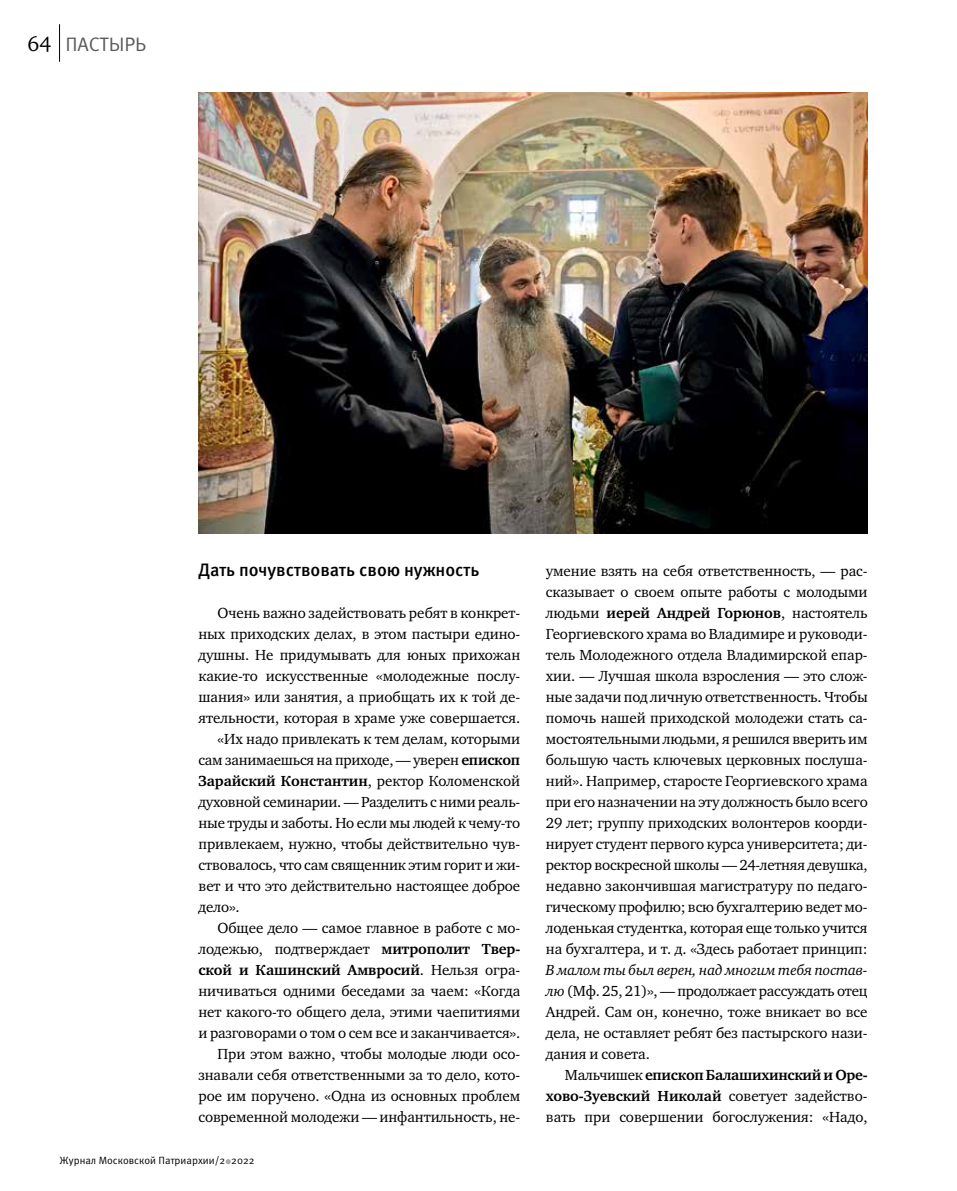
<style>
.page{position:relative;width:957px;height:1191px;background:#fff}
.page>*{position:absolute;margin:0;border:0;box-sizing:border-box;transform-origin:0 0}
.t1{font:19.5px "Meta Pro";letter-spacing:-.005em;color:#58595b}
.t2{font:500 18px "Meta Pro";letter-spacing:-.005em;color:#000}
.t3{font:15px/21px "Charter ITC";letter-spacing:-.005em;color:#000;text-align:justify}
.t4{font:700 15px "Charter ITC";letter-spacing:-.005em;color:#000}
.t5{font:10.5px "Meta Pro";color:#000}
.s1{font-family:"Charter ITC";font-size:21px;color:#000}
.s2{font-weight:700}
.s3{font-weight:400}
.s4{font-style:italic}
</style>
<div class="page">
<hr style="left:59px;top:24px;width:1px;height:38px;background:#000">
<svg style="left:226px;top:1159px;width:5px;height:5px"></svg>
<img style="left:198px;top:93px;width:669px;height:441px">
<h1 class="t1" style="left:27px;top:32px;width:120px"><span class="s1">64</span> ПАСТЫРЬ</h1>
<p class="t2" style="left:198px;top:558px;width:282px">Дать почувствовать свою нужность</p>
<p class="t3" style="left:218px;top:602px;width:304px">Очень важно задействовать ребят в конкрет-</p>
<p class="t3" style="left:198px;top:623px;width:323px">ных приходских делах, в этом пастыри едино-</p>
<p class="t3" style="left:198px;top:644px;width:323px">душны. Не придумывать для юных прихожан</p>
<p class="t3" style="left:198px;top:665px;width:323px">какие-то искусственные «молодежные послу-</p>
<p class="t3" style="left:198px;top:686px;width:323px">шания» или занятия, а приобщать их к той де-</p>
<p class="t3" style="left:198px;top:707px;width:323px">ятельности, которая в храме уже совершается.</p>
<p class="t3" style="left:218px;top:728px;width:304px">«Их надо привлекать к тем делам, которыми</p>
<p class="t3" style="left:198px;top:749px;width:323px">сам занимаешься на приходе, — уверен <span class="s2">епископ</span></p>
<p class="t4" style="left:198px;top:771px;width:323px">Зарайский Константин<span class="s3">, ректор Коломенской</span></p>
<p class="t3" style="left:198px;top:791px;width:323px">духовной семинарии. — Разделить с ними реаль-</p>
<p class="t3" style="left:198px;top:812px;width:323px">ные труды и заботы. Но если мы людей к чему-то</p>
<p class="t3" style="left:198px;top:833px;width:323px">привлекаем, нужно, чтобы действительно чув-</p>
<p class="t3" style="left:198px;top:854px;width:323px">ствовалось, что сам священник этим горит и жи-</p>
<p class="t3" style="left:198px;top:875px;width:323px">вет и что это действительно настоящее доброе</p>
<p class="t3" style="left:198px;top:896px;width:43px">дело».</p>
<p class="t3" style="left:218px;top:917px;width:304px">Общее дело — самое главное в работе с мо-</p>
<p class="t3" style="left:198px;top:938px;width:323px">лодежью, подтверждает <span class="s2">митрополит Твер-</span></p>
<p class="t4" style="left:198px;top:960px;width:323px">ской и Кашинский Амвросий<span class="s3">. Нельзя огра-</span></p>
<p class="t3" style="left:198px;top:980px;width:323px">ничиваться одними беседами за чаем: «Когда</p>
<p class="t3" style="left:198px;top:1001px;width:323px">нет какого-то общего дела, этими чаепитиями</p>
<p class="t3" style="left:198px;top:1022px;width:323px">и разговорами о том о сем все и заканчивается».</p>
<p class="t3" style="left:218px;top:1043px;width:303px">При этом важно, чтобы молодые люди осо-</p>
<p class="t3" style="left:198px;top:1064px;width:323px">знавали себя ответственными за то дело, кото-</p>
<p class="t3" style="left:198px;top:1085px;width:323px">рое им поручено. «Одна из основных проблем</p>
<p class="t3" style="left:198px;top:1106px;width:323px">современной молодежи — инфантильность, не-</p>
<p class="t5" style="left:60px;top:1153px;width:197px">Журнал Московской Патриархии/2 2022</p>
<p class="t3" style="left:546px;top:560px;width:323px">умение взять на себя ответственность, — рас&shy;сказывает о своем опыте работы с молодыми людьми <span class="s2">иерей Андрей Горюнов</span>, настоятель Георгиевского храма во Владимире и руководи&shy;тель Молодежного отдела Владимирской епар&shy;хии. — Лучшая школа взросления — это слож&shy;ные задачи под личную ответственность. Чтобы помочь нашей приходской молодежи стать са&shy;мостоятельными людьми, я решился вверить им большую часть ключевых церковных послуша&shy;ний». Например, старосте Георгиевского храма при его назначении на эту должность было всего 29 лет; группу приходских волонтеров коорди&shy;нирует студент первого курса университета; ди&shy;ректор воскресной школы — 24-летняя девушка, недавно закончившая магистратуру по педаго&shy;гическому профилю; всю бухгалтерию ведет мо&shy;лоденькая студентка, которая еще только учится на бухгалтера, и т. д. «Здесь работает принцип:</p>
<p class="t3" style="left:546px;top:959px;width:323px"><span class="s4">В малом ты был верен, над многим тебя постав&shy;лю</span> (Мф. 25, 21)», — продолжает рассуждать отец Андрей. Сам он, конечно, тоже вникает во все дела, не оставляет ребят без пастырского нази&shy;дания и совета.</p>
<p class="t3" style="left:546px;top:1064px;width:323px;text-indent:19px">Мальчишек <span class="s2">епископ Балашихинский и Оре&shy;хово-Зуевский Николай</span> советует задейство&shy;вать при совершении богослужения: «Надо,</p>
</div>
